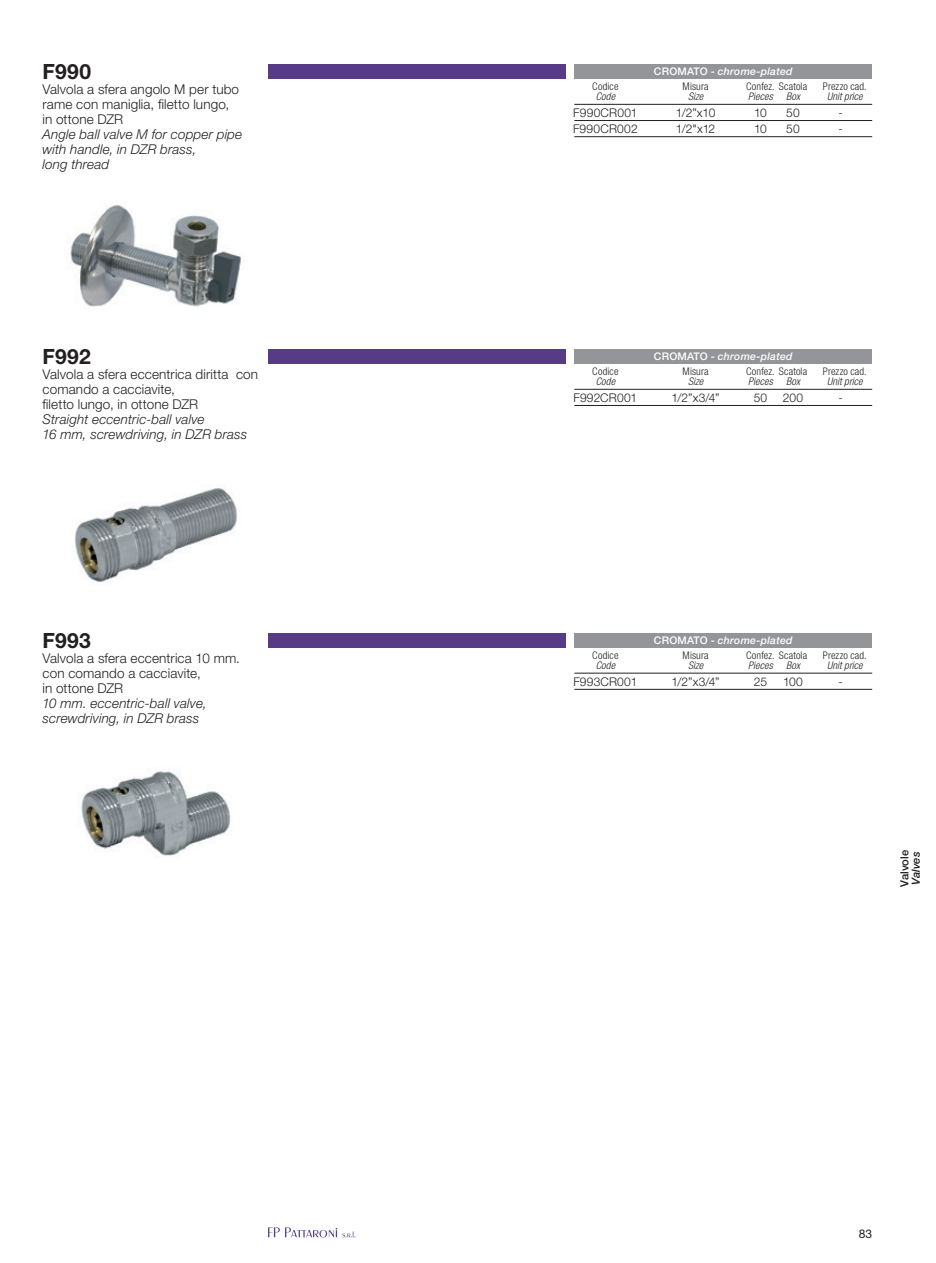
<style>
.page{position:relative;width:936px;height:1263px;background:#fff}
.page>*{position:absolute;margin:0;border:0;box-sizing:border-box;transform-origin:0 0}
.Didascalie{font:700 21px "Helvetica Neue LT Std";letter-spacing:.015em;color:#231f20}
.t1{font:300 13.5px/15px "Helvetica Neue LT Std";letter-spacing:.01em;color:#231f20}
.t2{font:italic 300 13.5px/15px "Helvetica Neue LT Std";letter-spacing:.01em;color:#231f20}
.t3{font:300 12px "Helvetica Neue LT Std";letter-spacing:.01em;color:#231f20}
.t4{font:12px "Helvetica Neue LT Std";color:#231f20}
.t5{font:500 11.25px "Helvetica Neue LT Std";color:#231f20}
.t6{font:italic 500 11.25px "Helvetica Neue LT Std";color:#231f20}
.Didascalie-2{font:300 condensed 10.5px "Helvetica Neue LT Std";letter-spacing:.015em;color:#231f20}
.Didascalie-3{font:italic 300 condensed 10.5px "Helvetica Neue LT Std";letter-spacing:.01em;color:#231f20}
.t7{font:italic 500 10.5px "Helvetica Neue LT Std";letter-spacing:.02em;color:#fff}
.s1{font-style:normal}
</style>
<div class="page">
<hr style="left:574px;top:104px;width:298px;height:1px;background:#231f20">
<hr style="left:574px;top:120px;width:298px;height:1px;background:#231f20">
<hr style="left:574px;top:136px;width:298px;height:1px;background:#231f20">
<hr style="left:574px;top:389px;width:298px;height:1px;background:#231f20">
<hr style="left:574px;top:405px;width:298px;height:1px;background:#231f20">
<hr style="left:574px;top:673px;width:298px;height:1px;background:#231f20">
<hr style="left:574px;top:689px;width:298px;height:1px;background:#231f20">
<div style="left:268px;top:64px;width:298px;height:15px;background:#573b86"></div>
<div style="left:268px;top:349px;width:298px;height:15px;background:#573b86"></div>
<div style="left:268px;top:633px;width:298px;height:14px;background:#573b86"></div>
<div style="left:574px;top:64px;width:298px;height:15px;background:#939598"></div>
<div style="left:574px;top:349px;width:298px;height:15px;background:#939598"></div>
<div style="left:574px;top:633px;width:298px;height:14px;background:#939598"></div>
<img style="left:70px;top:205px;width:172px;height:102px">
<img style="left:74px;top:488px;width:163px;height:94px">
<img style="left:81px;top:771px;width:150px;height:85px">
<svg style="left:268px;top:1227px;width:87px;height:10px"></svg>
<p class="Didascalie" style="left:43px;top:58px;width:50px">F990</p>
<p class="t1" style="left:43px;top:81px;width:198px">Valvola a sfera angolo M per tubo rame con maniglia, filetto lungo,</p>
<p class="t1" style="left:43px;top:111px;width:82px">in ottone DZR</p>
<p class="t2" style="left:43px;top:126px;width:201px">Angle ball valve M for copper pipe with handle, in DZR brass,</p>
<p class="t2" style="left:43px;top:156px;width:68px">long thread</p>
<p class="Didascalie" style="left:43px;top:343px;width:50px">F992</p>
<p class="t1" style="left:43px;top:366px;width:217px">Valvola a sfera eccentrica diritta con comando a cacciavite,</p>
<p class="t1" style="left:43px;top:396px;width:157px">filetto lungo, in ottone DZR</p>
<p class="t2" style="left:43px;top:411px;width:163px">Straight eccentric-ball valve</p>
<p class="t2" style="left:43px;top:426px;width:206px">16 mm, screwdriving, in DZR brass</p>
<p class="Didascalie" style="left:43px;top:627px;width:50px">F993</p>
<p class="t1" style="left:43px;top:650px;width:199px">Valvola a sfera eccentrica 10 mm. con comando a cacciavite,</p>
<p class="t1" style="left:43px;top:680px;width:82px">in ottone DZR</p>
<p class="t2" style="left:43px;top:695px;width:166px">10 mm. eccentric-ball valve,</p>
<p class="t2" style="left:43px;top:710px;width:158px">screwdriving, in DZR brass</p>
<p class="Didascalie-2" style="left:592px;top:80px;width:28px">Codice</p>
<p class="Didascalie-3" style="left:595px;top:91px;width:21px">Code</p>
<p class="t3" style="left:573px;top:105px;width:66px">F990CR001</p>
<p class="t3" style="left:573px;top:121px;width:66px">F990CR002</p>
<p class="t7" style="left:654px;top:65px;width:140px"><span class="s1">CROMATO -</span> chrome-plated</p>
<p class="Didascalie-2" style="left:682px;top:80px;width:27px">Misura</p>
<p class="Didascalie-3" style="left:688px;top:91px;width:17px">Size</p>
<p class="Didascalie-2" style="left:746px;top:80px;width:62px">Confez. Scatola</p>
<p class="Didascalie-3" style="left:748px;top:91px;width:26px">Pieces</p>
<p class="Didascalie-3" style="left:786px;top:91px;width:15px">Box</p>
<p class="Didascalie-2" style="left:822px;top:80px;width:45px">Prezzo cad.</p>
<p class="Didascalie-3" style="left:827px;top:91px;width:37px">Unit price</p>
<p class="t3" style="left:675px;top:105px;width:41px">1/2”x10</p>
<p class="t3" style="left:675px;top:121px;width:41px">1/2"x12</p>
<p class="t3" style="left:754px;top:105px;width:14px">10</p>
<p class="t3" style="left:754px;top:121px;width:14px">10</p>
<p class="t3" style="left:786px;top:105px;width:15px">50</p>
<p class="t3" style="left:786px;top:121px;width:15px">50</p>
<p class="t3" style="left:838px;top:105px;width:6px">-</p>
<p class="t3" style="left:838px;top:121px;width:6px">-</p>
<p class="Didascalie-2" style="left:592px;top:365px;width:28px">Codice</p>
<p class="Didascalie-3" style="left:595px;top:376px;width:21px">Code</p>
<p class="t3" style="left:573px;top:390px;width:65px">F992CR001</p>
<p class="t7" style="left:654px;top:350px;width:140px"><span class="s1">CROMATO -</span> chrome-plated</p>
<p class="Didascalie-2" style="left:682px;top:365px;width:27px">Misura</p>
<p class="Didascalie-3" style="left:688px;top:376px;width:17px">Size</p>
<p class="Didascalie-2" style="left:746px;top:365px;width:62px">Confez. Scatola</p>
<p class="Didascalie-3" style="left:748px;top:376px;width:26px">Pieces</p>
<p class="Didascalie-3" style="left:786px;top:376px;width:15px">Box</p>
<p class="Didascalie-2" style="left:822px;top:365px;width:45px">Prezzo cad.</p>
<p class="Didascalie-3" style="left:827px;top:376px;width:37px">Unit price</p>
<p class="t3" style="left:671px;top:390px;width:50px">1/2”x3/4”</p>
<p class="t3" style="left:753px;top:390px;width:15px">50</p>
<p class="t3" style="left:782px;top:390px;width:22px">200</p>
<p class="t3" style="left:838px;top:390px;width:6px">-</p>
<p class="Didascalie-2" style="left:592px;top:649px;width:28px">Codice</p>
<p class="Didascalie-3" style="left:595px;top:659px;width:21px">Code</p>
<p class="t3" style="left:573px;top:674px;width:65px">F993CR001</p>
<p class="t7" style="left:654px;top:634px;width:140px"><span class="s1">CROMATO -</span> chrome-plated</p>
<p class="Didascalie-2" style="left:682px;top:649px;width:27px">Misura</p>
<p class="Didascalie-3" style="left:688px;top:659px;width:17px">Size</p>
<p class="Didascalie-2" style="left:746px;top:649px;width:62px">Confez. Scatola</p>
<p class="Didascalie-3" style="left:748px;top:659px;width:26px">Pieces</p>
<p class="Didascalie-3" style="left:786px;top:659px;width:15px">Box</p>
<p class="Didascalie-2" style="left:822px;top:649px;width:45px">Prezzo cad.</p>
<p class="Didascalie-3" style="left:827px;top:659px;width:37px">Unit price</p>
<p class="t3" style="left:671px;top:674px;width:50px">1/2”x3/4”</p>
<p class="t3" style="left:753px;top:674px;width:15px">25</p>
<p class="t3" style="left:783px;top:674px;width:21px">100</p>
<p class="t3" style="left:838px;top:674px;width:6px">-</p>
<p class="t5" style="left:897px;top:887px;width:38px;rotate:-90deg">Valvole</p>
<p class="t6" style="left:909px;top:885px;width:35px;rotate:-90deg">Valves</p>
<p class="t4" style="left:858px;top:1226px;width:15px">83</p>
</div>
